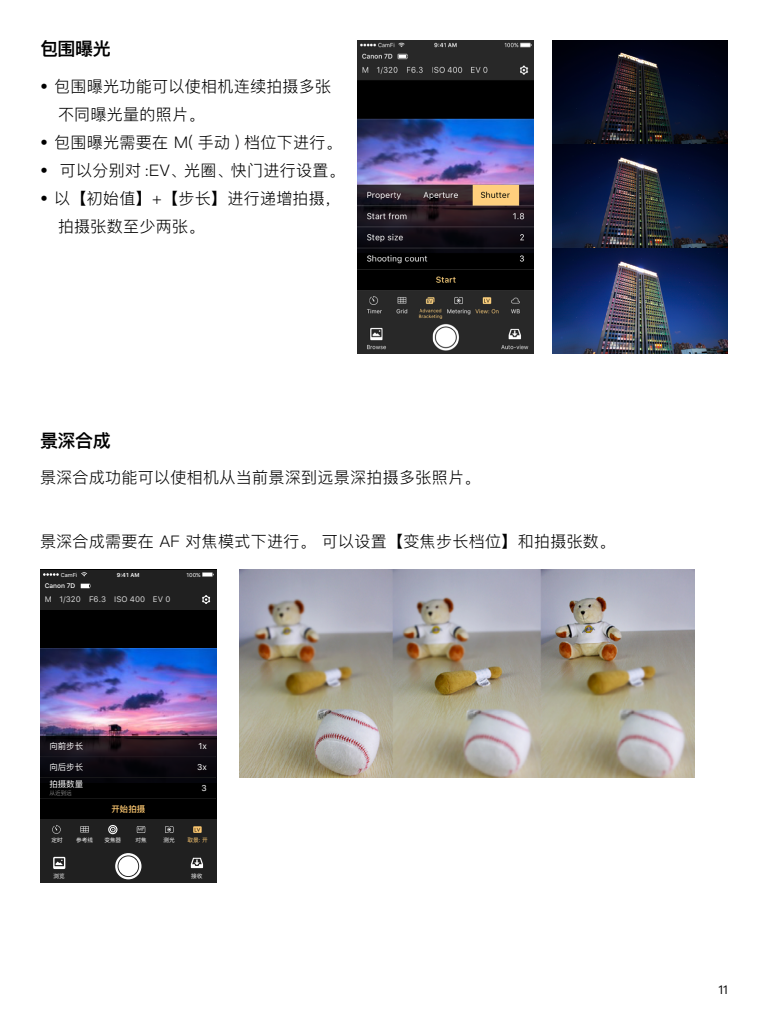
<style>
.page{position:relative;width:768px;height:1024px;background:#fff}
.page>*{position:absolute;margin:0;border:0;box-sizing:border-box;transform-origin:0 0}
.t1{font:600 18px "Ping Fang SC";letter-spacing:-.02em;color:#000}
.t2{font:300 16px/28px "Ping Fang SC";letter-spacing:.02em;color:#000}
.t3{font:12px "Ping Fang SC";color:#000}
.t4{font:8.5px "Ping Fang SC";color:#fff}
.t5{font:8.5px "SFUI Text";color:#fff}
.t6{font:500 8.5px "Ping Fang SC";color:#ffca72}
.t7{font:8px "SFUI Text";color:#d8d8d8}
.t8{font:500 6.6px "SFUI Text";color:#fff}
.t9{font:5.6px "Ping Fang SC";color:#fff}
.t10{font:5.6px "SFUI Text";color:#fff}
.t11{font:600 5.6px "SFUI Text";color:#fff}
.t12{font:5.6px "Ping Fang SC";color:#888}
.t13{font:5.6px "Ping Fang SC";color:#ffca72}
.t14{font:500 5.2px "ST Heiti SC";color:#000}
.t15{font:500 4.7px "ST Heiti SC";color:#fff}
.s1{font-family:"SFUI Text"}
</style>
<div class="page">
<img style="left:357px;top:40px;width:176px;height:313px">
<img style="left:552px;top:40px;width:176px;height:313px">
<div style="left:40px;top:570px;width:176px;height:313px;background:#000"></div>
<div style="left:40px;top:570px;width:176px;height:40px;background:#202020"></div>
<svg style="left:202px;top:572px;width:12px;height:5px"></svg>
<svg style="left:81px;top:572px;width:6px;height:5px"></svg>
<svg style="left:43px;top:573px;width:16px;height:3px"></svg>
<svg style="left:80px;top:583px;width:11px;height:6px"></svg>
<svg style="left:202px;top:595px;width:8px;height:9px"></svg>
<img style="left:40px;top:648px;width:176px;height:88px">
<div style="left:40px;top:819px;width:176px;height:64px;background:#202020"></div>
<svg style="left:115px;top:853px;width:27px;height:26px"></svg>
<svg style="left:191px;top:858px;width:12px;height:10px"></svg>
<svg style="left:40px;top:736px;width:176px;height:99px"></svg>
<svg style="left:53px;top:857px;width:12px;height:12px"></svg>
<img style="left:239px;top:570px;width:456px;height:208px">
<p class="t1" style="left:40px;top:38px;width:72px">包围曝光</p>
<p class="t2" style="left:58px;top:72px;width:275px;text-indent:-18px">• 包围曝光功能可以使相机连续拍摄多张不同曝光量的照片。</p>
<p class="t2" style="left:40px;top:128px;width:303px">• 包围曝光需要在 M( 手动 ) 档位下进行。</p>
<p class="t2" style="left:40px;top:156px;width:306px">• 可以分别对 :EV、光圈、快门进行设置。</p>
<p class="t2" style="left:58px;top:184px;width:285px;text-indent:-18px">• 以【初始值】+【步长】进行递增拍摄，拍摄张数至少两张。</p>
<p class="t1" style="left:40px;top:430px;width:72px">景深合成</p>
<p class="t2" style="left:40px;top:464px;width:442px">景深合成功能可以使相机从当前景深到远景深拍摄多张照片。</p>
<p class="t2" style="left:40px;top:528px;width:577px">景深合成需要在 AF 对焦模式下进行。 可以设置【变焦步长档位】和拍摄张数。</p>
<p class="t10" style="left:61px;top:570px;width:18px">CamFi</p>
<p class="t11" style="left:117px;top:570px;width:24px">9:41 AM</p>
<p class="t10" style="left:187px;top:570px;width:16px">100%</p>
<p class="t8" style="left:45px;top:581px;width:32px">Canon 7D</p>
<p class="t7" style="left:45px;top:594px;width:127px">M 1/320 F6.3 ISO 400 EV 0</p>
<p class="t4" style="left:49px;top:741px;width:35px">向前步⻓长</p>
<p class="t5" style="left:198px;top:740px;width:10px">1x</p>
<p class="t4" style="left:49px;top:779px;width:35px">拍摄数量量</p>
<p class="t12" style="left:49px;top:790px;width:24px">从近到远</p>
<p class="t4" style="left:49px;top:762px;width:35px">向后步⻓长</p>
<p class="t5" style="left:197px;top:761px;width:11px">3x</p>
<p class="t5" style="left:202px;top:781px;width:7px">3</p>
<p class="t6" style="left:111px;top:803px;width:35px">开始拍摄</p>
<p class="t15" style="left:138px;top:827px;width:8px">MF</p>
<p class="t14" style="left:194px;top:827px;width:8px">LV</p>
<p class="t9" style="left:52px;top:837px;width:13px">定时</p>
<p class="t9" style="left:76px;top:837px;width:18px">参考线</p>
<p class="t9" style="left:104px;top:837px;width:18px">变焦器器</p>
<p class="t9" style="left:135px;top:837px;width:13px">对焦</p>
<p class="t9" style="left:164px;top:837px;width:13px">测光</p>
<p class="t13" style="left:188px;top:837px;width:22px">取景<span class="s1">:</span> 开</p>
<p class="t9" style="left:191px;top:873px;width:13px">接收</p>
<p class="t9" style="left:54px;top:873px;width:13px">浏览</p>
<p class="t3" style="left:718px;top:983px;width:11px">11</p>
</div>
